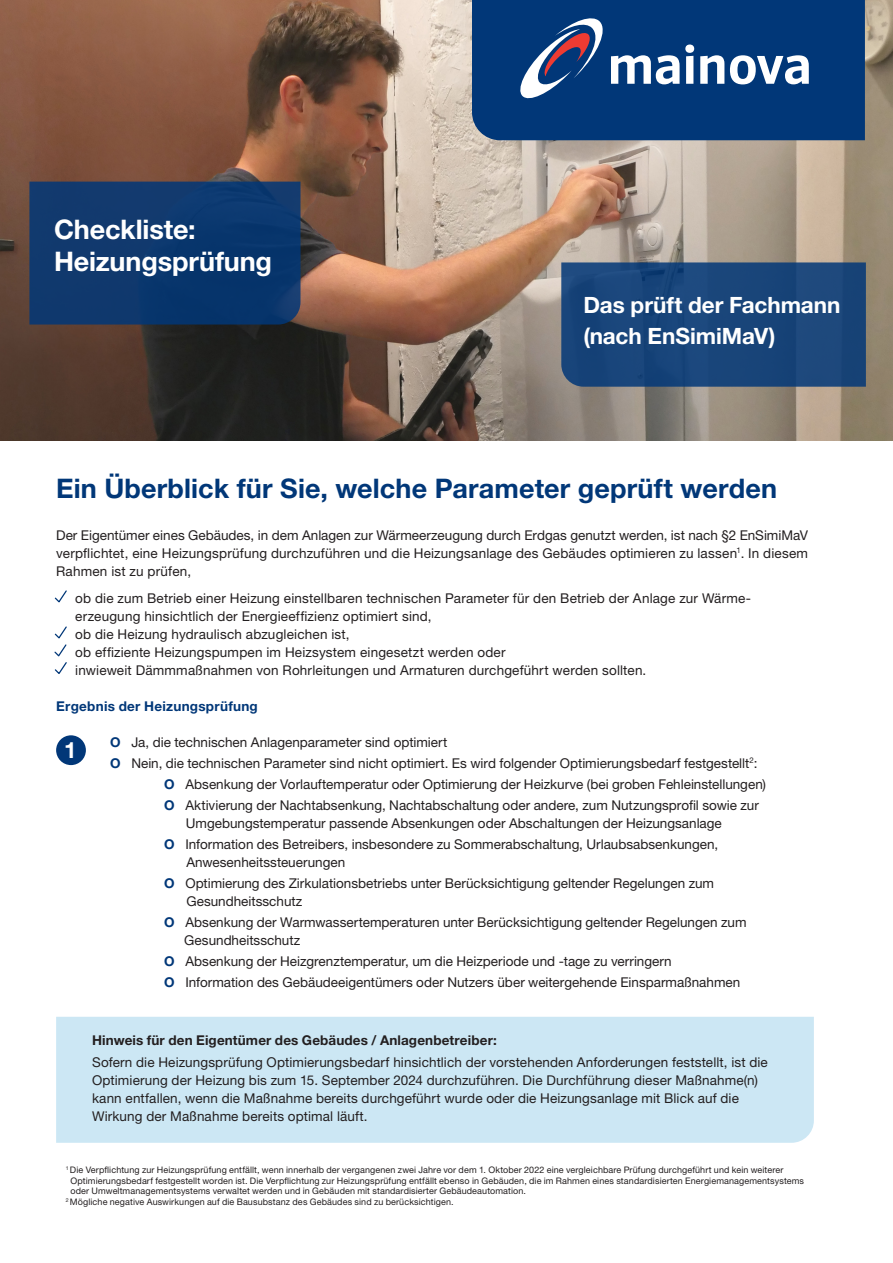
<style>
.page{position:relative;width:893px;height:1263px;background:#fff}
.page>*{position:absolute;margin:0;border:0;box-sizing:border-box;transform-origin:0 0}
._001__H1___27_30___NUR_Titel{font:700 27px "Helvetica Neue LT Pro";letter-spacing:.005em;color:#013778}
._001__H1___27_30___NUR_Titel-2{font:700 27px/31.5px "Helvetica Neue LT Pro";letter-spacing:-.005em;color:#fff}
._001__H1___27_30___NUR_Titel-3{font:700 22.5px/31.5px "Helvetica Neue LT Pro";letter-spacing:-.005em;color:#fff}
._004__F___9_12___schwarz{font:700 22.5px "Helvetica Neue LT Pro";color:#fff}
._004__F___9_12___schwarz-2{font:13.5px/18px "Helvetica Neue LT Pro";letter-spacing:.005em;color:#231f20}
._004__F___9_12___schwarz-3{font:700 13.5px "Helvetica Neue LT Pro";letter-spacing:.01em;color:#231f20}
._002__H3_-_14_5_18___Mainova-Blau{font:700 13.5px "Helvetica Neue LT Pro";letter-spacing:.02em;color:#013778}
._004__F___9_12___schwarz-4{font:9px "Helvetica Neue LT Pro";letter-spacing:.01em;color:#231f20}
.s1{font-weight:700;color:#013778}
</style>
<div class="page">
<img style="left:0;top:0;width:893px;height:441px">
<svg style="left:29px;top:182px;width:271px;height:142px;background:#0d376d"></svg>
<div style="left:561px;top:262px;width:305px;height:125px;background:#19457a"></div>
<div style="left:56px;top:1017px;width:758px;height:126px;background:#cce7f4"></div>
<div style="left:56px;top:735px;width:30px;height:30px;background:#013778;border-radius:50%"></div>
<svg style="left:54px;top:590px;width:13px;height:13px"></svg>
<svg style="left:54px;top:626px;width:13px;height:48px"></svg>
<div style="left:472px;top:0;width:393px;height:140px;background:#013778"></div>
<svg style="left:520px;top:18px;width:289px;height:80px"></svg>
<p class="_001__H1___27_30___NUR_Titel-2" style="left:54px;top:213px;width:220px">Checkliste:<br>Heizungsprüfung</p>
<p class="_001__H1___27_30___NUR_Titel-3" style="left:583px;top:288px;width:258px">Das prüft der Fachmann (nach EnSimiMaV)</p>
<p class="_001__H1___27_30___NUR_Titel" style="left:56px;top:471px;width:722px">Ein Überblick für Sie, welche Parameter geprüft werden</p>
<p class="_004__F___9_12___schwarz-2" style="left:56px;top:526px;width:753px;text-align:justify">Der Eigentümer eines Gebäudes, in dem Anlagen zur Wärmeerzeugung durch Erdgas genutzt werden, ist nach §2 EnSimiMaV verpflichtet, eine Heizungsprüfung durchzuführen und die Heizungsanlage des Gebäudes optimieren zu lassen<sup>1</sup>. In diesem Rahmen ist zu prüfen,</p>
<p class="_004__F___9_12___schwarz-2" style="left:75px;top:589px;width:677px">ob die zum Betrieb einer Heizung einstellbaren technischen Parameter für den Betrieb der Anlage zur Wärme&shy;erzeugung hinsichtlich der Energieeffizienz optimiert sind,</p>
<p class="_004__F___9_12___schwarz-2" style="left:75px;top:625px;width:276px">ob die Heizung hydraulisch abzugleichen ist,</p>
<p class="_004__F___9_12___schwarz-2" style="left:75px;top:643px;width:573px">ob effiziente Heizungspumpen im Heizsystem eingesetzt werden oder<br>inwieweit Dämmmaßnahmen von Rohrleitungen und Armaturen durchgeführt werden sollten.</p>
<p class="_002__H3_-_14_5_18___Mainova-Blau" style="left:56px;top:697px;width:203px">Ergebnis der Heizungsprüfung</p>
<p class="_004__F___9_12___schwarz-2" style="left:110px;top:733px;width:339px"><span class="s1">O</span> Ja, die technischen Anlagenparameter sind optimiert</p>
<p class="_004__F___9_12___schwarz-2" style="left:110px;top:754px;width:649px"><span class="s1">O</span> Nein, die technischen Parameter sind nicht optimiert. Es wird folgender Optimierungsbedarf festgestellt<sup>2</sup>:</p>
<p class="_004__F___9_12___schwarz-2" style="left:164px;top:775px;width:603px"><span class="s1">O</span> Absenkung der Vorlauftemperatur oder Optimierung der Heizkurve (bei groben Fehleinstellungen)</p>
<p class="_004__F___9_12___schwarz-2" style="left:186px;top:796px;width:575px;text-indent:-22px"><span class="s1">O</span> Aktivierung der Nachtabsenkung, Nachtabschaltung oder andere, zum Nutzungsprofil sowie zur<br>Umgebungstemperatur passende Absenkungen oder Abschaltungen der Heizungsanlage</p>
<p class="_004__F___9_12___schwarz-2" style="left:186px;top:835px;width:533px;text-indent:-22px"><span class="s1">O</span> Information des Betreibers, insbesondere zu Sommerabschaltung, Urlaubsabsenkungen,<br>Anwesenheitssteuerungen</p>
<p class="_004__F___9_12___schwarz-2" style="left:186px;top:874px;width:529px;text-indent:-22px"><span class="s1">O</span> Optimierung des Zirkulationsbetriebs unter Berücksichtigung geltender Regelungen zum<br>Gesundheitsschutz</p>
<p class="_004__F___9_12___schwarz-2" style="left:184px;top:913px;width:564px;text-indent:-20px"><span class="s1">O</span> Absenkung der Warmwassertemperaturen unter Berücksichtigung geltender Regelungen zum<br>Gesundheitsschutz</p>
<p class="_004__F___9_12___schwarz-2" style="left:164px;top:952px;width:509px"><span class="s1">O</span> Absenkung der Heizgrenztemperatur, um die Heizperiode und -tage zu verringern</p>
<p class="_004__F___9_12___schwarz-2" style="left:164px;top:973px;width:578px"><span class="s1">O</span> Information des Gebäudeeigentümers oder Nutzers über weitergehende Einsparmaßnahmen</p>
<p class="_004__F___9_12___schwarz" style="left:64px;top:736px;width:14px">1</p>
<p class="_004__F___9_12___schwarz-3" style="left:92px;top:1031px;width:406px">Hinweis für den Eigentümer des Gebäudes / Anlagenbetreiber:</p>
<p class="_004__F___9_12___schwarz-2" style="left:92px;top:1053px;width:677px">Sofern die Heizungsprüfung Optimierungsbedarf hinsichtlich der vorstehenden Anforderungen feststellt, ist die Optimierung der Heizung bis zum 15. September 2024 durchzuführen. Die Durchführung dieser Maßnahme(n) kann entfallen, wenn die Maßnahme bereits durchgeführt wurde oder die Heizungsanlage mit Blick auf die Wirkung der Maßnahme bereits optimal läuft.</p>
<p class="_004__F___9_12___schwarz-4" style="left:66px;top:1164px;width:719px"><sup>1</sup> Die Verpflichtung zur Heizungsprüfung entfällt, wenn innerhalb der vergangenen zwei Jahre vor dem 1. Oktober 2022 eine vergleichbare Prüfung durchgeführt und kein weiterer</p>
<p class="_004__F___9_12___schwarz-4" style="left:71px;top:1175px;width:735px">Optimierungsbedarf festgestellt worden ist. Die Verpflichtung zur Heizungsprüfung entfällt ebenso in Gebäuden, die im Rahmen eines standardisierten Energiemanagementsystems</p>
<p class="_004__F___9_12___schwarz-4" style="left:71px;top:1185px;width:457px">oder Umweltmanagementsystems verwaltet werden und in Gebäuden mit standardisierter Gebäudeautomation.</p>
<p class="_004__F___9_12___schwarz-4" style="left:66px;top:1196px;width:389px"><sup>2</sup> Mögliche negative Auswirkungen auf die Bausubstanz des Gebäudes sind zu berücksichtigen.</p>
</div>
